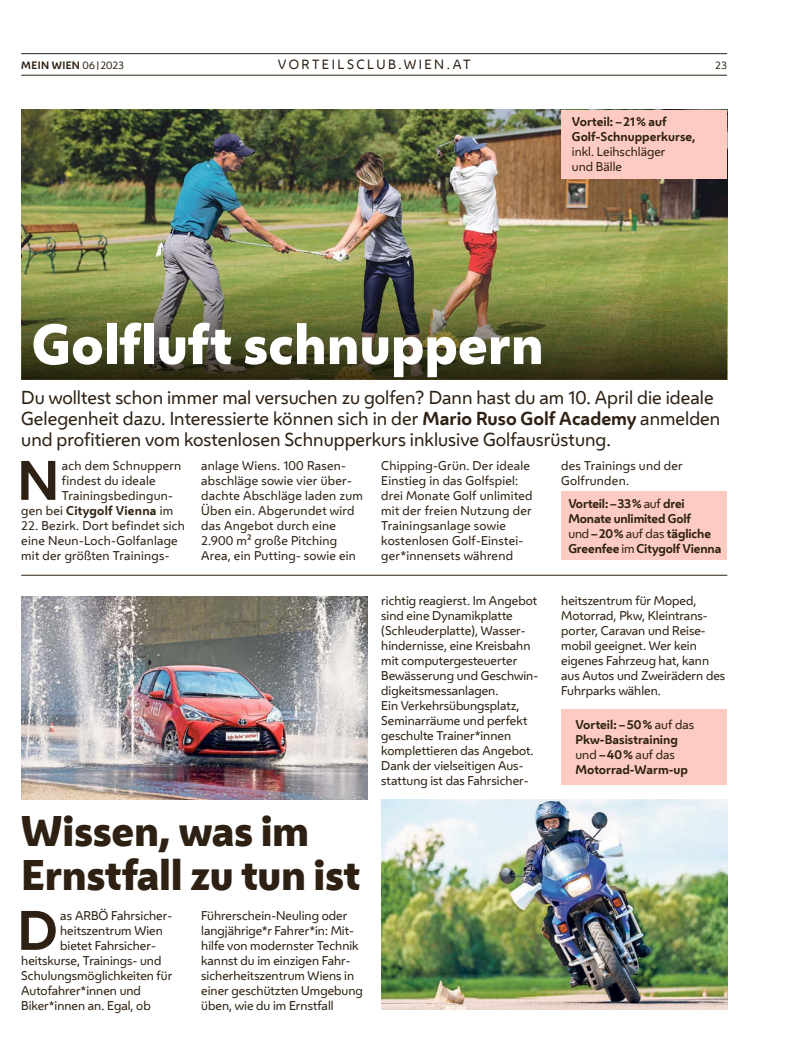
<style>
.page{position:relative;width:798px;height:1063px;background:#fff}
.page>*{position:absolute;margin:0;border:0;box-sizing:border-box;transform-origin:0 0}
.HL_Header_36pt{font:800 52.5px "Wiener Melange";color:#fff}
.FT_FT_Initial3{font:700 51.88px "Wiener Melange";color:#2e2113}
.HL_Header_32pt{font:800 40px/43.8px "Wiener Melange";letter-spacing:-.01em;color:#2e2113}
.HL_VS_14pt{font:17.5px/21px "Wiener Melange";color:#2e2113}
.t1{font:12.5px "Wiener Melange";color:#2e2113}
.FT_FT_Initial3-2{font:11.88px/15px "Wiener Melange";color:#2e2113}
.FT_FT_Initial3-3{font:11.88px/15px "Wiener Melange";letter-spacing:.02em;color:#2e2113}
.Spalte_Infobox_VC_hinterlegt{font:700 11.88px/15px "Wiener Melange";letter-spacing:-.01em;color:#2e2113}
.FT_FT_Initial3-4{font:700 11.88px "Wiener Melange";letter-spacing:.02em;color:#2e2113}
.t2{font:700 10px "Wiener Melange";letter-spacing:.035em;color:#2e2113}
.t3{font:10px "Wiener Melange";color:#2e2113}
.s1{font-weight:400}
.s2{font-weight:400;font-size:7.5px}
.s3{font-weight:700}
</style>
<div class="page">
<hr style="left:21px;top:75px;width:705px;height:1px;background:#2e2113">
<hr style="left:21px;top:53px;width:705px;height:1px;background:#2e2113">
<img style="left:21px;top:596px;width:346px;height:204px">
<div style="left:561px;top:491px;width:165px;height:69px;background:#fecbc3"></div>
<img style="left:381px;top:800px;width:345px;height:210px">
<hr style="left:21px;top:575px;width:706px;height:1px;background:#2e2113">
<img style="left:21px;top:110px;width:540px;height:9px">
<img style="left:21px;top:119px;width:705px;height:261px">
<div style="left:561px;top:110px;width:165px;height:68px;background:#fecbc3"></div>
<div style="left:561px;top:709px;width:165px;height:76px;background:#fecbc3"></div>
<p class="t2" style="left:21px;top:57px;width:104px">MEIN WIEN <span class="s1">06</span><span class="s2">|</span><span class="s1">2023</span></p>
<p class="t1" style="left:278px;top:55px;width:22px">Vorteilsclub</p>
<p class="t1" style="left:398px;top:55px;width:73px">.Wie n.AT</p>
<p class="t3" style="left:715px;top:58px;width:13px">23</p>
<p class="Spalte_Infobox_VC_hinterlegt" style="left:571px;top:113px;width:125px">Vorteil: –21% auf<br>Golf-Schnupperkurse, <span class="s1">inkl. Leihschläger<br>und Bälle</span></p>
<h1 class="HL_Header_36pt" style="left:32px;top:308px;width:513px">Golfluft schnuppern</h1>
<p class="HL_VS_14pt" style="left:21px;top:386px;width:700px">Du wolltest schon immer mal versuchen zu golfen? Dann hast du am 10. April die ideale<br>Gelegenheit dazu. Interessierte können sich in der <span class="s3">Mario Ruso Golf Academy</span> anmelden und profitieren vom kostenlosen Schnupperkurs inklusive Golfausrüstung.</p>
<p class="FT_FT_Initial3" style="left:17px;top:437px;width:43px">N</p>
<p class="FT_FT_Initial3-3" style="left:62px;top:457px;width:121px">ach dem Schnuppern</p>
<p class="FT_FT_Initial3-3" style="left:62px;top:472px;width:95px">findest du ideale</p>
<p class="FT_FT_Initial3-3" style="left:62px;top:487px;width:111px">Trainingsbedingun-</p>
<p class="FT_FT_Initial3-4" style="left:21px;top:500px;width:153px"><span class="s1">gen bei</span> Citygolf Vienna <span class="s1">im</span></p>
<p class="FT_FT_Initial3-3" style="left:21px;top:517px;width:165px">22. Bezirk. Dort befindet sich eine Neun-Loch-Golfanlage mit der größten Trainings-</p>
<p class="FT_FT_Initial3-3" style="left:201px;top:457px;width:163px">anlage Wiens. 100 Rasen&shy;abschläge sowie vier über&shy;dachte Abschläge laden zum<br>Üben ein. Abgerundet wird das Angebot durch eine<br>2.900 m² große Pitching<br>Area, ein Putting- sowie ein</p>
<p class="FT_FT_Initial3-3" style="left:381px;top:457px;width:153px">Chipping-Grün. Der ideale<br>Einstieg in das Golfspiel: drei Monate Golf unlimited mit der freien N utzung der<br>Trainingsanlage sowie kostenlosen Golf-Einstei&shy;ger*innensets während</p>
<p class="FT_FT_Initial3-3" style="left:561px;top:457px;width:123px">des Trainings und der<br>Golfrunden.</p>
<p class="Spalte_Infobox_VC_hinterlegt" style="left:568px;top:495px;width:154px">Vorteil: –33% <span class="s1">auf</span> drei<br>Monate unlimited Golf<br><span class="s1">und</span> –20% <span class="s1">auf das</span> tägliche<br>Greenfee <span class="s1">im</span> Citygolf Vienna</p>
<p class="FT_FT_Initial3-2" style="left:381px;top:592px;width:157px">richtig reagierst. Im Angebot sind eine Dynamikplatte (Schleuderplatte), Wasser&shy;hindernisse, eine Kreisbahn mit computergesteuerter<br>Bewässerung und Geschwin&shy;digkeitsmessanlagen.<br>Ein Verkehrsübungsplatz,<br>Seminarräume und perfekt geschulte Trainer*innen komplettieren das Angebot.<br>Dank der vielseitigen Aus&shy;stattung ist das Fahrsicher-</p>
<p class="FT_FT_Initial3-2" style="left:561px;top:592px;width:165px">heitszentrum für Moped,<br>Motorrad, Pkw, Kleintrans&shy;porter, Caravan und Reise&shy;mobil geeignet. Wer kein eigenes Fahrzeug hat, kann aus Autos und Zweirädern des<br>Fuhrparks wählen.</p>
<p class="Spalte_Infobox_VC_hinterlegt" style="left:575px;top:717px;width:120px">Vorteil: –50% <span class="s1">auf das<br></span>Pkw-Basistraining <span class="s1">und</span> –40% <span class="s1">auf das<br></span>Motorrad-Warm-up</p>
<h1 class="HL_Header_32pt" style="left:21px;top:809px;width:340px">Wissen, was im<br>Ernstfall zu tun ist</h1>
<p class="FT_FT_Initial3" style="left:17px;top:887px;width:42px">D</p>
<p class="FT_FT_Initial3-2" style="left:60px;top:907px;width:113px">as ARBÖ Fahrsicher-</p>
<p class="FT_FT_Initial3-2" style="left:60px;top:922px;width:104px">heitszentrum Wien</p>
<p class="FT_FT_Initial3-2" style="left:60px;top:937px;width:96px">bietet Fahrsicher-</p>
<p class="FT_FT_Initial3-2" style="left:21px;top:952px;width:141px">heitskurse, Trainings- und</p>
<p class="FT_FT_Initial3-2" style="left:21px;top:967px;width:153px">Schulungsmöglichkeiten für</p>
<p class="FT_FT_Initial3-2" style="left:21px;top:982px;width:121px">Autofahrer*innen und</p>
<p class="FT_FT_Initial3-2" style="left:21px;top:997px;width:131px">Biker*innen an. Egal, ob</p>
<p class="FT_FT_Initial3-2" style="left:201px;top:907px;width:163px">Führerschein-Neuling oder langjährige*r Fahrer*in: Mit&shy;hilfe von modernster Technik kannst du im einzigen Fahr&shy;sicherheitszentrum Wiens in einer geschützten Umgebung üben, wie du im Ernstfall</p>
</div>
